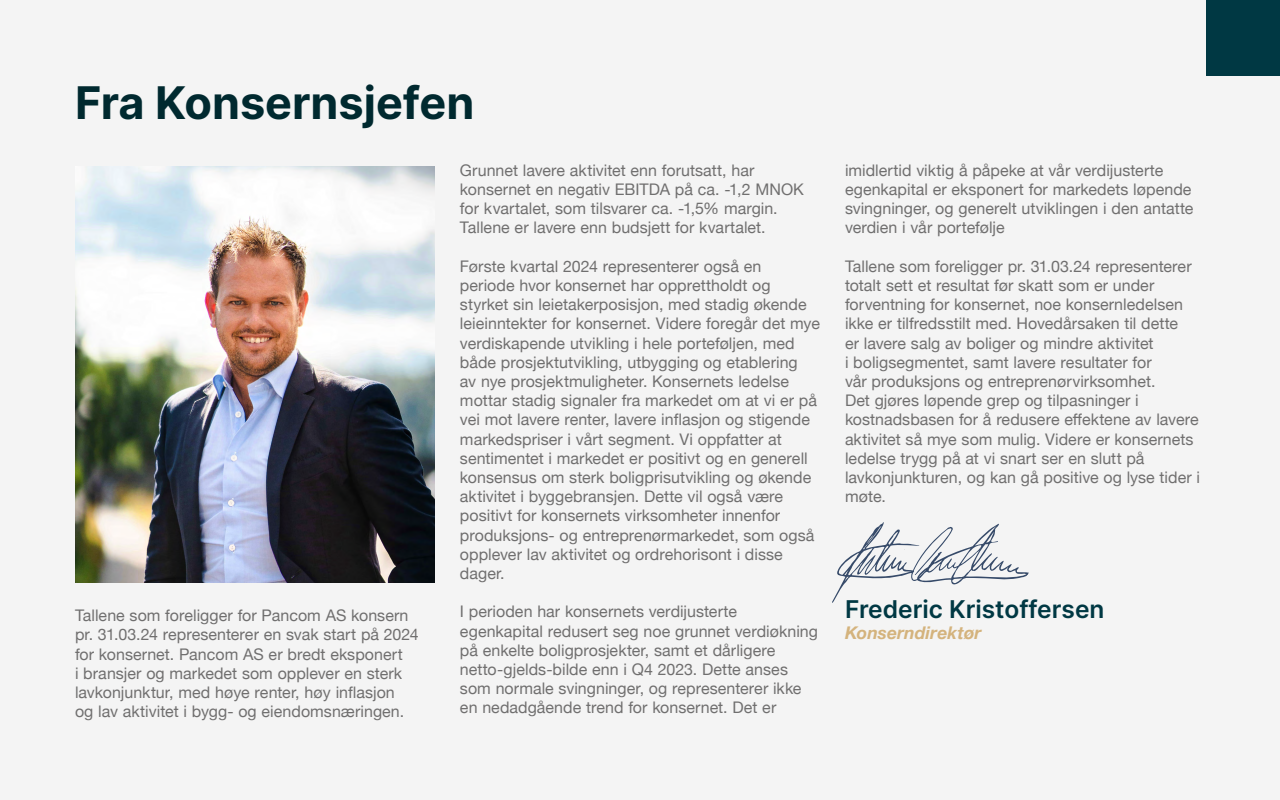
<style>
.page{position:relative;width:1280px;height:800px;background:#f4f4f4}
.page>*{position:absolute;margin:0;border:0;box-sizing:border-box;transform-origin:0 0}
.Pancom_-_H2{font:700 45px "Inter";color:#00292f}
.Pancom_-_H4_Mørk{font:600 24.5px "Inter";color:#003843}
.Pancom_-_Uthevet{font:italic 700 17.5px "Helvetica Neue";letter-spacing:.005em;color:#d4b37d}
.Pancom_-_Book{font:16px/19.2px "Helvetica Neue";letter-spacing:.005em;color:#706f6f}
</style>
<div class="page">
<svg style="left:832px;top:522px;width:197px;height:81px"></svg>
<div style="left:1206px;top:0;width:74px;height:76px;background:#003843"></div>
<img style="left:75px;top:166px;width:360px;height:417px">
<p class="Pancom_-_H2" style="left:75px;top:69px;width:401px">Fra Konsernsjefen</p>
<p class="Pancom_-_Book" style="left:75px;top:607px;width:345px">Tallene som foreligger for Pancom AS konsern pr. 31.03.24 representerer en svak start på 2024 for konsernet. Pancom AS er bredt eksponert<br>i bransjer og markedet som opplever en sterk lavkonjunktur, med høye renter, høy inflasjon<br>og lav aktivitet i bygg- og eiendomsnæringen.</p>
<p class="Pancom_-_Book" style="left:460px;top:161px;width:345px">Grunnet lavere aktivitet enn forutsatt, har konsernet en negativ EBITDA på ca. -1,2 MNOK for kvartalet, som tilsvarer ca. -1,5% margin.<br>Tallene er lavere enn budsjett for kvartalet.</p>
<p class="Pancom_-_Book" style="left:460px;top:257px;width:361px">Første kvartal 2024 representerer også en periode hvor konsernet har opprettholdt og styrket sin leietakerposisjon, med stadig økende leieinntekter for konsernet. Videre foregår det mye verdiskapende utvikling i hele porteføljen, med både prosjektutvikling, utbygging og etablering<br>av nye prosjektmuligheter. Konsernets ledelse mottar stadig signaler fra markedet om at vi er på vei mot lavere renter, lavere inflasjon og stigende markedspriser i vårt segment. Vi oppfatter at sentimentet i markedet er positivt og en generell konsensus om sterk boligprisutvikling og økende aktivitet i byggebransjen. Dette vil også være positivt for konsernets virksomheter innenfor produksjons- og entreprenørmarkedet, som også opplever lav aktivitet og ordrehorisont i disse dager.</p>
<p class="Pancom_-_Book" style="left:460px;top:603px;width:360px">I perioden har konsernets verdijusterte egenkapital redusert seg noe grunnet verdiøkning på enkelte boligprosjekter, samt et dårligere netto-gjelds-bilde enn i Q4 2023. Dette anses som normale svingninger, og representerer ikke en nedadgående trend for konsernet. Det er</p>
<p class="Pancom_-_Book" style="left:845px;top:161px;width:350px">imidlertid viktig å påpeke at vår verdijusterte egenkapital er eksponert for markedets løpende svingninger, og generelt utviklingen i den antatte verdien i vår portefølje</p>
<p class="Pancom_-_Book" style="left:845px;top:257px;width:357px">Tallene som foreligger pr. 31.03.24 representerer totalt sett et resultat før skatt som er under forventning for konsernet, noe konsernledelsen ikke er tilfredsstilt med. Hovedårsaken til dette<br>er lavere salg av boliger og mindre aktivitet<br>i boligsegmentet, samt lavere resultater for<br>vår produksjons og entreprenørvirksomhet.<br>Det gjøres løpende grep og tilpasninger i kostnadsbasen for å redusere effektene av lavere aktivitet så mye som mulig. Videre er konsernets ledelse trygg på at vi snart ser en slutt på lavkonjunkturen, og kan gå positive og lyse tider i møte.</p>
<p class="Pancom_-_H4_Mørk" style="left:845px;top:591px;width:261px">Frederic Kristoffersen</p>
<p class="Pancom_-_Uthevet" style="left:845px;top:619px;width:138px">Konserndirektør</p>
</div>
